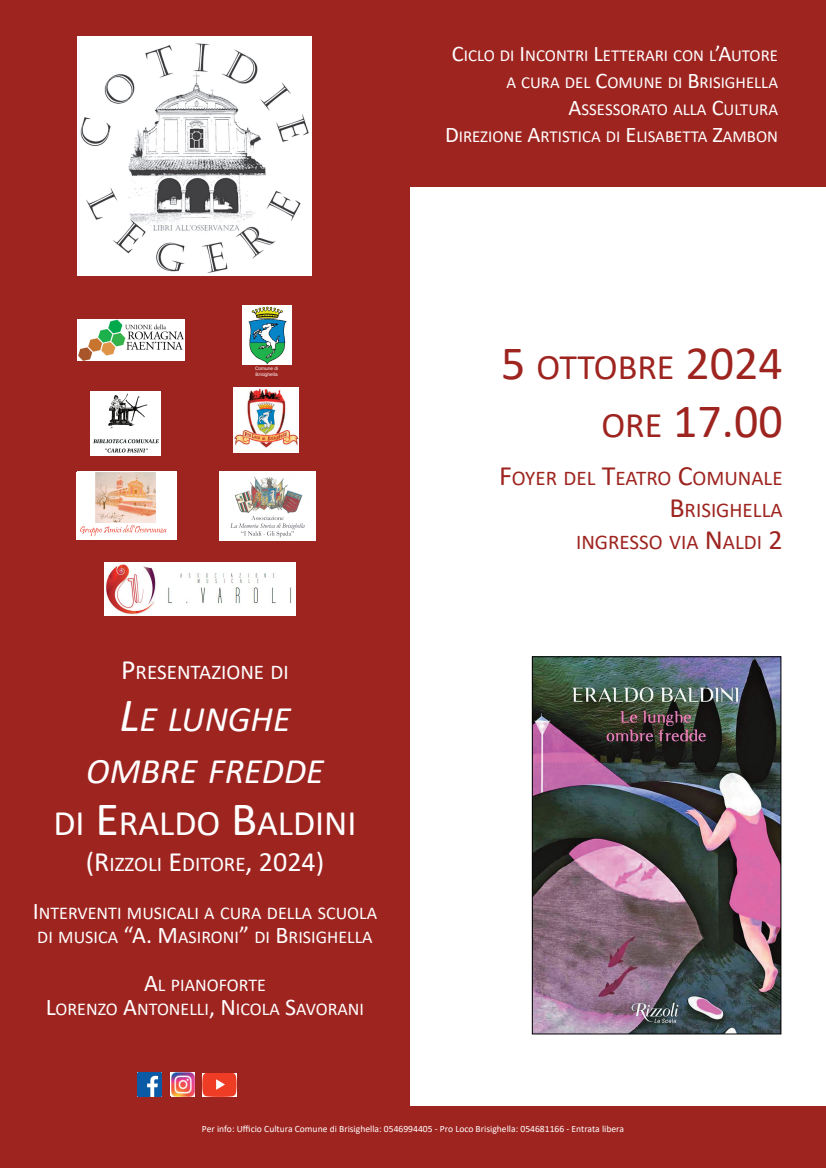
<style>
.page{position:relative;width:826px;height:1168px;background:#fff}
.page>*{position:absolute;margin:0;border:0;box-sizing:border-box;transform-origin:0 0}
.t1{font:48px "Calibri";color:#9e2420}
.t2{font:italic 36px/52px "Calibri";color:#fff;text-align:center}
.t3{font:36px "Calibri";color:#9e2420}
.t4{font:21px/32px "Calibri";color:#9e2420;text-align:right}
.t5{font:21px "Calibri";color:#fff}
.t6{font:18px/24px "Calibri";color:#fff}
.t7{font:16.8px/26.9px "Calibri";color:#fff;text-align:right}
.t8{font:9.6px "Calibri";color:#fff}
.t9{font:4.8px/5.8px "Arimo";color:#fff}
.s1{font-size:22.4px}
.s2{font-size:28px}
.s3{font-size:48px}
.s4{font-style:normal}
.s5{font-style:normal;font-size:48px}
.s6{font-size:24px}
.s7{font-size:36px}
</style>
<div class="page">
<div style="left:0;top:0;width:409px;height:1168px;background:#9e2420"></div>
<div style="left:0;top:0;width:825px;height:187px;background:#9e2420"></div>
<div style="left:0;top:1106px;width:825px;height:62px;background:#9e2420"></div>
<img style="left:534px;top:659px;width:245px;height:373px">
<div style="left:532px;top:657px;width:249px;height:377px;border:1px solid #000"></div>
<img style="left:78px;top:36px;width:233px;height:239px">
<img style="left:242px;top:305px;width:50px;height:60px">
<img style="left:77px;top:472px;width:99px;height:67px">
<img style="left:234px;top:388px;width:64px;height:64px">
<img style="left:78px;top:320px;width:107px;height:41px">
<img style="left:137px;top:1072px;width:24px;height:24px">
<svg style="left:170px;top:1073px;width:25px;height:23px"></svg>
<img style="left:171px;top:1073px;width:23px;height:23px">
<img style="left:96px;top:473px;width:59px;height:50px">
<img style="left:219px;top:472px;width:96px;height:69px">
<img style="left:90px;top:392px;width:71px;height:64px">
<img style="left:202px;top:1073px;width:34px;height:23px">
<img style="left:104px;top:562px;width:191px;height:54px">
<p class="t7" style="left:445px;top:43px;width:334px"><span class="s1">C</span>ICLO DI <span class="s1">I</span>NCONTRI <span class="s1">L</span>ETTERARI CON L<span class="s1">’A</span>UTORE A CURA DEL <span class="s1">C</span>OMUNE DI <span class="s1">B</span>RISIGHELLA <span class="s1">A</span>SSESSORATO ALLA <span class="s1">C</span>ULTURA<br><span class="s1">D</span>IREZIONE <span class="s1">A</span>RTISTICA DI <span class="s1">E</span>LISABETTA <span class="s1">Z</span>AMBON</p>
<p class="t9" style="left:255px;top:366px;width:25px">Comune di<br>Brisighella</p>
<p class="t5" style="left:121px;top:663px;width:169px"><span class="s2">P</span>RESENTAZIONE DI</p>
<h2 class="t2" style="left:53px;top:696px;width:305px"><span class="s3">L</span>E LUNGHE<br>OMBRE FREDDE<br><span class="s4">DI</span> <span class="s5">E</span><span class="s4">RALDO</span> <span class="s5">B</span><span class="s4">ALDINI</span></h2>
<p class="t5" style="left:86px;top:855px;width:240px"><span class="s2">(R</span>IZZOLI <span class="s2">E</span>DITORE<span class="s2">, 2024)</span></p>
<p class="t6" style="left:33px;top:903px;width:346px"><span class="s6">I</span>NTERVENTI MUSICALI A CURA DELLA SCUOLA<br>DI MUSICA <span class="s6">“A. M</span>ASIRONI<span class="s6">”</span> DI <span class="s6">B</span>RISIGHELLA</p>
<p class="t6" style="left:46px;top:975px;width:320px;text-align:center"><span class="s6">A</span>L PIANOFORTE<br><span class="s6">L</span>ORENZO <span class="s6">A</span>NTONELLI<span class="s6">, N</span>ICOLA <span class="s6">S</span>AVORANI</p>
<h2 class="t3" style="left:501px;top:352px;width:283px"><span class="s3">5</span> OTTOBRE <span class="s3">2024</span></h2>
<h1 class="t1" style="left:601px;top:401px;width:183px"><span class="s7">ORE</span> 17.00</h1>
<p class="t4" style="left:499px;top:464px;width:285px"><span class="s2">F</span>OYER DEL <span class="s2">T</span>EATRO <span class="s2">C</span>OMUNALE<br><span class="s2">B</span>RISIGHELLA<br>INGRESSO VIA <span class="s2">N</span>ALDI <span class="s2">2</span></p>
<p class="t8" style="left:202px;top:1125px;width:423px">PER INFO: UFFICIO CULTURA COMUNE DI BRISIGHELLA: 0546994405 - PRO LOCO BRISIGHELLA: 054681166 - ENTRATA LIBERA</p>
</div>
